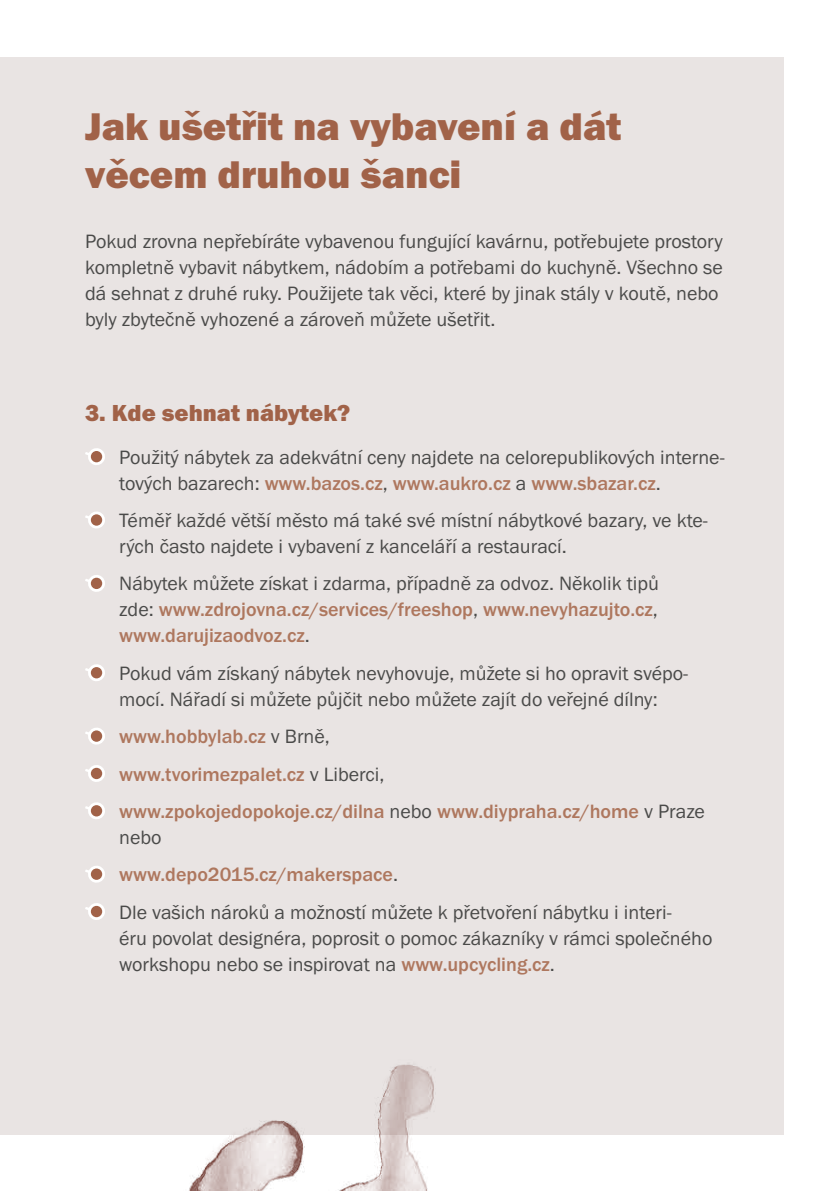
<style>
.page{position:relative;width:840px;height:1191px;background:#fff}
.page>*{position:absolute;margin:0;border:0;box-sizing:border-box;transform-origin:0 0}
.t1{font:40px/48px "Franklin Got Itc TOT Hea";color:#a16248}
.t2{font:24px "Franklin Got Itc TOT Hea";color:#a16248}
.t3{font:20px/26px "Franklin Got Itc TOT Boo";color:#4a4a49}
.t4{font:500 20px/37.4px "Franklin Got Itc TOT";color:#ae775e}
.s1{font-family:"Franklin Got Itc TOT Boo";font-weight:400;color:#4a4a49}
.s2{font-family:"Franklin Got Itc TOT";font-weight:500;color:#ae775e}
</style>
<div class="page">
<div style="left:0;top:57px;width:784px;height:1134px;background:#e9e4e3"></div>
<h1 class="t1" style="left:85px;top:103px;width:537px">Jak ušetřit na vybavení a dát věcem druhou šanci</h1>
<p class="t3" style="left:85px;top:229px;width:639px">Pokud zrovna nepřebíráte vybavenou fungující kavárnu, potřebujete prostory kompletně vybavit nábytkem, nádobím a potřebami do kuchyně. Všechno se dá sehnat z druhé ruky. Použijete tak věci, které by jinak stály v koutě, nebo byly zbytečně vyhozené a zároveň můžete ušetřit.</p>
<p class="t2" style="left:85px;top:399px;width:266px">3. Kde sehnat nábytek?</p>
<p class="t3" style="left:119px;top:444px;width:606px">Použitý nábytek za adekvátní ceny najdete na celorepublikových interne-</p>
<p class="t4" style="left:119px;top:464px;width:543px"><span class="s1">tových bazarech:</span> www.bazos.cz<span class="s1">,</span> www.aukro.cz <span class="s1">a</span> www.sbazar.cz<span class="s1">.</span></p>
<p class="t3" style="left:119px;top:508px;width:590px">Téměř každé větší město má také své místní nábytkové bazary, ve kte&shy;rých často najdete i vybavení z kanceláří a restaurací.</p>
<p class="t3" style="left:119px;top:571px;width:541px">Nábytek můžete získat i zdarma, případně za odvoz. Několik tipů</p>
<p class="t4" style="left:119px;top:597px;width:540px;line-height:26px"><span class="s1">zde:</span> www.zdrojovna.cz/services/freeshop<span class="s1">,</span> www.nevyhazujto.cz<span class="s1">, </span>www.darujizaodvoz.cz<span class="s1">.</span></p>
<p class="t3" style="left:119px;top:660px;width:570px">Pokud vám získaný nábytek nevyhovuje, můžete si ho opravit svépo&shy;mocí. Nářadí si můžete půjčit nebo můžete zajít do veřejné dílny:</p>
<p class="t4" style="left:119px;top:718px;width:587px">www.hobbylab.cz <span class="s1">v Brně,<br></span>www.tvorimezpalet.cz <span class="s1">v Liberci,<br></span>www.zpokojedopokoje.cz/dilna <span class="s1">nebo</span> www.diypraha.cz/home <span class="s1">v Praze</span></p>
<p class="t3" style="left:119px;top:824px;width:44px">nebo</p>
<p class="t4" style="left:119px;top:856px;width:280px">www.depo2015.cz/makerspace<span class="s1">.</span></p>
<p class="t3" style="left:119px;top:899px;width:594px">Dle vašich nároků a možností můžete k přetvoření nábytku i interi-<br>éru povolat designéra, poprosit o pomoc zákazníky v rámci společného workshopu nebo se inspirovat na <span class="s2">www.upcycling.cz</span>.</p>
</div>
